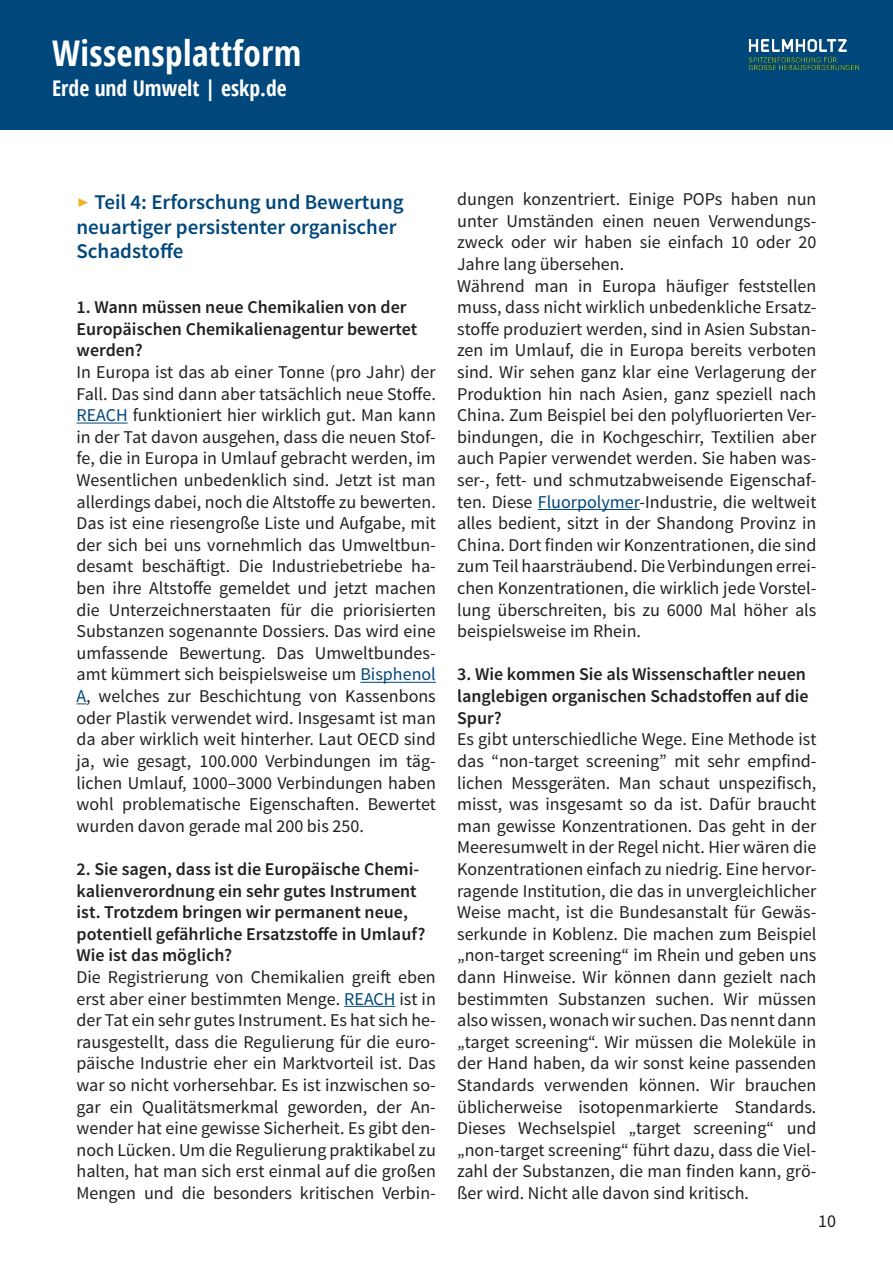
<style>
.page{position:relative;width:893px;height:1263px;background:#fff}
.page>*{position:absolute;margin:0;border:0;box-sizing:border-box;transform-origin:0 0}
.t1{font:700 condensed 35.4px "Open Sans";letter-spacing:.01em;color:#fff}
.t2{font:700 condensed 21.6px "Open Sans";color:#fff}
.bold{font:600 21px/24.2px "Source Sans Pro";color:#00477b}
.fließ{font:18px/21.6px "Source Sans Pro";color:#231f20;text-align:justify}
.Frage{font:600 18px/21.6px "Source Sans Pro";color:#231f20}
.s1{font-family:"Meta Pro";font-weight:400;font-size:24px;color:#f1af24}
.s2{color:#00477b}
</style>
<div class="page">
<div style="left:0;top:0;width:893px;height:130px;background:#00477b"></div>
<img style="left:748px;top:39px;width:112px;height:32px">
<hr style="left:77px;top:423px;width:51px;height:1px;background:#00477b">
<hr style="left:360px;top:682px;width:76px;height:1px;background:#00477b">
<hr style="left:344px;top:1006px;width:51px;height:1px;background:#00477b">
<hr style="left:538px;top:509px;width:102px;height:1px;background:#00477b">
<h1 class="t1" style="left:52px;top:29px;width:251px">Wissensplattform</h1>
<p class="t2" style="left:52px;top:73px;width:236px">Erde und Umwelt | eskp.de</p>
<p class="bold" style="left:77px;top:191px;width:329px"><span class="s1">▸</span> Teil 4: Erforschung und Bewertung neuartiger persistenter organischer<br>Schadstoffe</p>
<p class="Frage" style="left:77px;top:297px;width:342px">1. Wann müssen neue Chemikalien von der<br>Europäischen Chemikalienagentur bewertet werden?</p>
<p class="fließ" style="left:77px;top:362px;width:361px">In Europa ist das ab einer Tonne (pro Jahr) der Fall. Das sind dann aber tatsächlich neue Stoffe.<br><span class="s2">REACH</span> funktioniert hier wirklich gut. Man kann in der Tat davon ausgehen, dass die neuen Stof&shy;fe, die in Europa in Umlauf gebracht werden, im Wesentlichen unbedenklich sind. Jetzt ist man allerdings dabei, noch die Altstoffe zu bewerten.<br>Das ist eine riesengroße Liste und Aufgabe, mit der sich bei uns vornehmlich das Umweltbun&shy;desamt beschäftigt. Die Industriebetriebe ha&shy;ben ihre Altstoffe gemeldet und jetzt machen die Unterzeichnerstaaten für die priorisierten Substanzen sogenannte Dossiers. Das wird eine umfassende Bewertung. Das Umweltbundes&shy;amt kümmert sich beispielsweise um <span class="s2">Bisphenol A</span>, welches zur Beschichtung von Kassenbons oder Plastik verwendet wird. Insgesamt ist man da aber wirklich weit hinterher. Laut OECD sind ja, wie gesagt, 100.000 Verbindungen im täg&shy;lichen Umlauf, 1000–3000 Verbindungen haben wohl problematische Eigenschaften. Bewertet wurden davon gerade mal 200 bis 250.</p>
<p class="Frage" style="left:77px;top:859px;width:350px">2. Sie sagen, dass ist die Europäische Chemi&shy;kalienverordnung ein sehr gutes Instrument ist. Trotzdem bringen wir permanent neue, potentiell gefährliche Ersatzstoffe in Umlauf?<br>Wie ist das möglich?</p>
<p class="fließ" style="left:77px;top:966px;width:361px">Die Registrierung von Chemikalien greift eben erst aber einer bestimmten Menge. <span class="s2">REACH</span> ist in der Tat ein sehr gutes Instrument. Es hat sich he&shy;rausgestellt, dass die Regulierung für die euro&shy;päische Industrie eher ein Marktvorteil ist. Das war so nicht vorhersehbar. Es ist inzwischen so&shy;gar ein Qualitätsmerkmal geworden, der An&shy;wender hat eine gewisse Sicherheit. Es gibt den&shy;noch Lücken. Um die Regulierung praktikabel zu halten, hat man sich erst einmal auf die großen Mengen und die besonders kritischen Verbin-</p>
<p class="fließ" style="left:457px;top:189px;width:361px">dungen konzentriert. Einige POPs haben nun unter Umständen einen neuen Verwendungs&shy;zweck oder wir haben sie einfach 10 oder 20<br>Jahre lang übersehen.</p>
<p class="fließ" style="left:457px;top:275px;width:361px">Während man in Europa häufiger feststellen muss, dass nicht wirklich unbedenkliche Ersatz&shy;stoffe produziert werden, sind in Asien Substan&shy;zen im Umlauf, die in Europa bereits verboten sind. Wir sehen ganz klar eine Verlagerung der Produktion hin nach Asien, ganz speziell nach China. Zum Beispiel bei den polyfluorierten Ver&shy;bindungen, die in Kochgeschirr, Textilien aber auch Papier verwendet werden. Sie haben was&shy;ser-, fett- und schmutzabweisende Eigenschaf&shy;ten. Diese <span class="s2">Fluorpolymer</span>-Industrie, die weltweit alles bedient, sitzt in der Shandong Provinz in China. Dort finden wir Konzentrationen, die sind zum Teil haarsträubend. Die Verbindungen errei&shy;chen Konzentrationen, die wirklich jede Vorstel&shy;lung überschreiten, bis zu 6000 Mal höher als beispielsweise im Rhein.</p>
<p class="Frage" style="left:457px;top:664px;width:353px">3. Wie kommen Sie als Wissenschaftler neuen langlebigen organischen Schadstoffen auf die<br>Spur?</p>
<p class="fließ" style="left:457px;top:729px;width:361px">Es gibt unterschiedliche Wege. Eine Methode ist das “non-target screening” mit sehr empfind&shy;lichen Messgeräten. Man schaut unspezifisch, misst, was insgesamt so da ist. Dafür braucht man gewisse Konzentrationen. Das geht in der Meeresumwelt in der Regel nicht. Hier wären die Konzentrationen einfach zu niedrig. Eine hervor&shy;ragende Institution, die das in unvergleichlicher Weise macht, ist die Bundesanstalt für Gewäs&shy;serkunde in Koblenz. Die machen zum Beispiel „non-target screening“ im Rhein und geben uns dann Hinweise. Wir können dann gezielt nach bestimmten Substanzen suchen. Wir müssen also wissen, wonach wir suchen. Das nennt dann „target screening“. Wir müssen die Moleküle in der Hand haben, da wir sonst keine passenden Standards verwenden können. Wir brauchen üblicherweise isotopenmarkierte Standards.<br>Dieses Wechselspiel „target screening“ und „non-target screening“ führt dazu, dass die Viel&shy;zahl der Substanzen, die man finden kann, grö&shy;ßer wird. Nicht alle davon sind kritisch.</p>
<p class="fließ" style="left:818px;top:1210px;width:19px">10</p>
</div>
